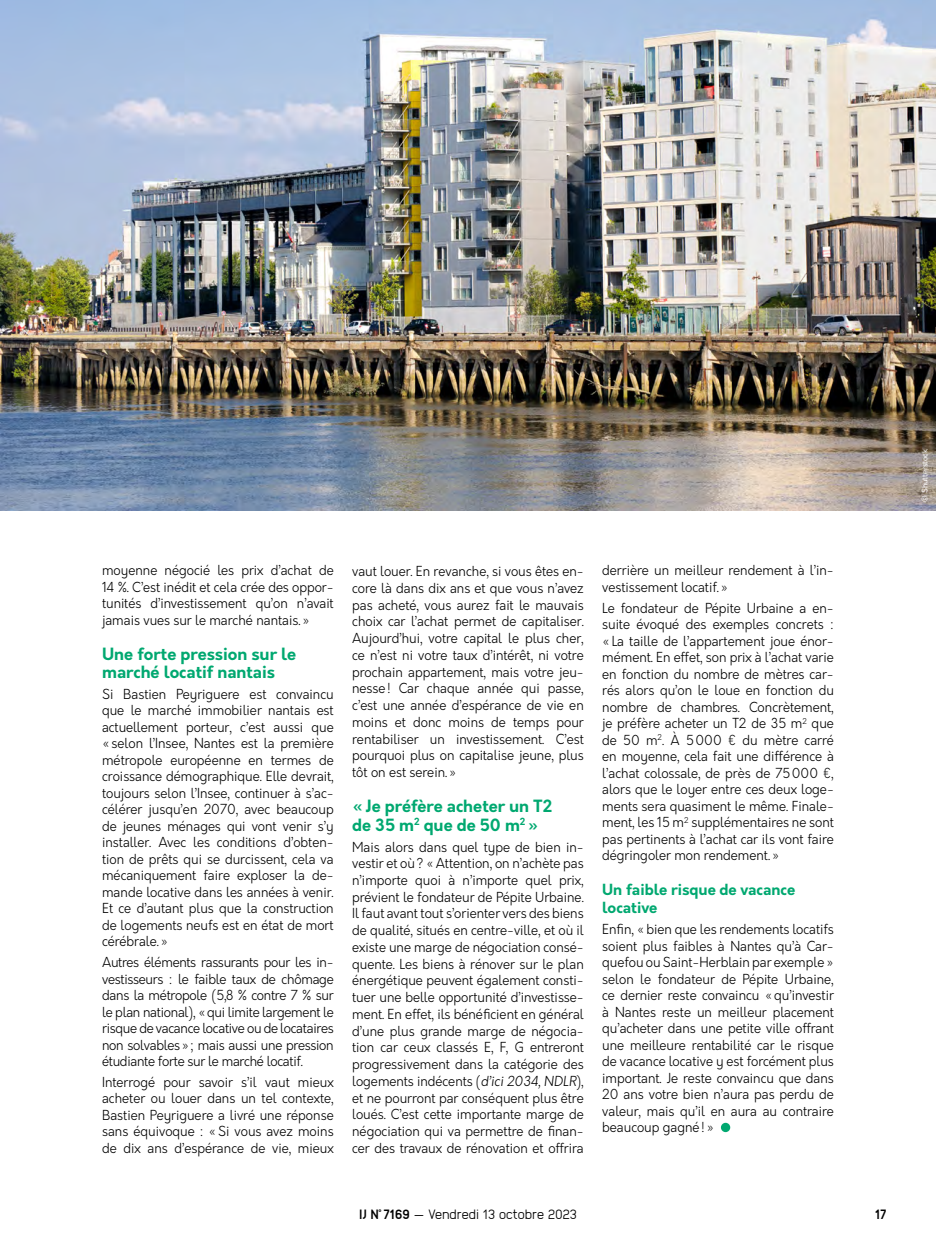
<style>
.page{position:relative;width:936px;height:1255px;background:#fff}
.page>*{position:absolute;margin:0;border:0;box-sizing:border-box;transform-origin:0 0}
.t1{font:700 16.5px/18px "Orkney";color:#00a870}
.t2{font:700 15px/18px "Orkney";color:#00a870}
.t3{font:300 13.5px/16.5px "Orkney";color:#000;text-align:justify;scale:.95 1}
.t4{font:300 13.5px "Anodina";letter-spacing:-.03em;color:#000}
.t5{font:800 13.5px "Anodina";color:#000}
.t6{font:7.5px "Orkney";color:#fff}
.s1{font-weight:800}
</style>
<div class="page">
<img style="left:0;top:0;width:935px;height:510px">
<svg style="left:720px;top:1122px;width:10px;height:10px"></svg>
<p class="t3" style="left:102px;top:562px;width:245px">moyenne négocié les prix d’achat de 14 %. C’est inédit et cela crée des oppor&shy;tunités d’investissement qu’on n’avait jamais vues sur le marché nantais.»</p>
<p class="t1" style="left:102px;top:645px;width:195px">Une forte pression sur le marché locatif nantais</p>
<p class="t3" style="left:102px;top:685px;width:245px">Si Bastien Peyriguere est convaincu que le marché immobilier nantais est actuellement porteur, c’est aussi que «selon l’Insee, Nantes est la première métropole européenne en termes de croissance démographique. Elle devrait, toujours selon l’Insee, continuer à s’ac&shy;célérer jusqu’en 2070, avec beaucoup de jeunes ménages qui vont venir s’y installer. Avec les conditions d’obten&shy;tion de prêts qui se durcissent, cela va mécaniquement faire exploser la de&shy;mande locative dans les années à venir.<br>Et ce d’autant plus que la construction de logements neufs est en état de mort cérébrale.»</p>
<p class="t3" style="left:102px;top:954px;width:245px">Autres éléments rassurants pour les in&shy;vestisseurs : le faible taux de chômage dans la métropole (5,8 % contre 7 % sur le plan national), «qui limite largement le risque de vacance locative ou de locataires non solvables»; mais aussi une pression étudiante forte sur le marché locatif.</p>
<p class="t3" style="left:102px;top:1073px;width:245px">Interrogé pour savoir s’il vaut mieux acheter ou louer dans un tel contexte, Bastien Peyriguere a livré une réponse sans équivoque : «Si vous avez moins de dix ans d’espérance de vie, mieux</p>
<p class="t3" style="left:352px;top:563px;width:245px">vaut louer. En revanche, si vous êtes en&shy;core là dans dix ans et que vous n’avez pas acheté, vous aurez fait le mauvais choix car l’achat permet de capitaliser.<br>Aujourd’hui, votre capital le plus cher, ce n’est ni votre taux d’intérêt, ni votre prochain appartement, mais votre jeu&shy;nesse! Car chaque année qui passe, c’est une année d’espérance de vie en moins et donc moins de temps pour rentabiliser un investissement. C’est pourquoi plus on capitalise jeune, plus tôt on est serein.»</p>
<p class="t1" style="left:352px;top:797px;width:201px">«Je préfère acheter un T2 de 35 m<sup>2</sup> que de 50 m<sup>2</sup> »</p>
<p class="t3" style="left:352px;top:838px;width:245px">Mais alors dans quel type de bien in&shy;vestir et où? «Attention, on n’achète pas n’importe quoi à n’importe quel prix, prévient le fondateur de Pépite Urbaine.<br>Il faut avant tout s’orienter vers des biens de qualité, situés en centre-ville, et où il existe une marge de négociation consé&shy;quente. Les biens à rénover sur le plan énergétique peuvent également consti&shy;tuer une belle opportunité d’investisse&shy;ment. En effet, ils bénéficient en général d’une plus grande marge de négocia&shy;tion car ceux classés E, F, G entreront progressivement dans la catégorie des logements indécents (d’ici 2034, NDLR), et ne pourront par conséquent plus être loués. C’est cette importante marge de négociation qui va permettre de finan&shy;cer des travaux de rénovation et offrira</p>
<p class="t3" style="left:602px;top:562px;width:245px">derrière un meilleur rendement à l’in&shy;vestissement locatif.»</p>
<p class="t3" style="left:602px;top:599px;width:245px">Le fondateur de Pépite Urbaine a en&shy;suite évoqué des exemples concrets : «La taille de l’appartement joue énor&shy;mément. En effet, son prix à l’achat varie en fonction du nombre de mètres car&shy;rés alors qu’on le loue en fonction du nombre de chambres. Concrètement, je préfère acheter un T2 de 35 m<sup>2</sup> que de 50 m<sup>2</sup>. À 5000 € du mètre carré en moyenne, cela fait une différence à l’achat colossale, de près de 75000 €, alors que le loyer entre ces deux loge&shy;ments sera quasiment le même. Finale&shy;ment, les 15 m<sup>2</sup> supplémentaires ne sont pas pertinents à l’achat car ils vont faire dégringoler mon rendement.»</p>
<p class="t2" style="left:602px;top:881px;width:195px">Un faible risque de vacance locative</p>
<p class="t3" style="left:602px;top:921px;width:245px">Enfin, «bien que les rendements locatifs soient plus faibles à Nantes qu’à Car&shy;quefou ou Saint-Herblain par exemple» selon le fondateur de Pépite Urbaine, ce dernier reste convaincu «qu’investir à Nantes reste un meilleur placement qu’acheter dans une petite ville offrant une meilleure rentabilité car le risque de vacance locative y est forcément plus important. Je reste convaincu que dans 20 ans votre bien n’aura pas perdu de valeur, mais qu’il en aura au contraire beaucoup gagné!»</p>
<p class="t4" style="left:359px;top:1204px;width:219px"><span class="s1">IJ N˚ 7169</span> — Vendredi 13 octobre 2023</p>
<p class="t5" style="left:874px;top:1204px;width:14px">17</p>
<p class="t6" style="left:919px;top:501px;width:53px;rotate:-90deg">© Shutterstock</p>
</div>
